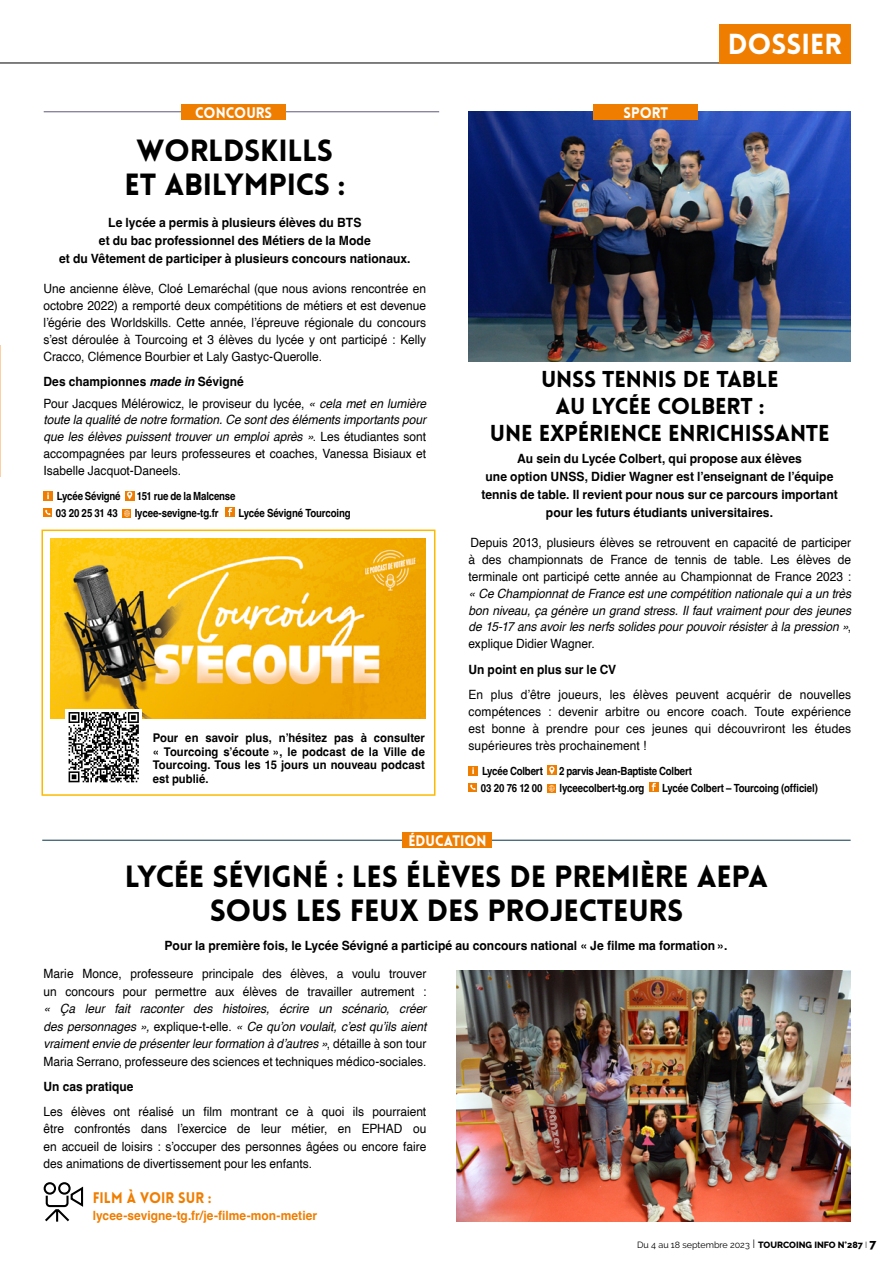
<style>
.page{position:relative;width:893px;height:1263px;background:#fff}
.page>*{position:absolute;margin:0;border:0;box-sizing:border-box;transform-origin:0 0}
.t1{font:900 30px/34.5px "Lovelo";letter-spacing:-.01em;color:#000;text-align:center}
.t2{font:900 28.35px "Lovelo";color:#fff}
.t3{font:900 22.5px/27px "Lovelo";letter-spacing:-.01em;color:#000;text-align:center}
.t4{font:900 15px "Lovelo";color:#fff;scale:.95 1}
.t5{font:900 15px "Lovelo";color:#ef7d00;scale:.95 1}
.t6{font:12.75px/17px "Helvetica";color:#000;text-align:justify;scale:.94 1}
.t7{font:italic 12.75px/17px "Helvetica";letter-spacing:-.005em;color:#000;text-align:justify;scale:.94 1}
.t8{font:700 12.75px/18px "Helvetica";letter-spacing:.005em;color:#000;text-align:center;scale:.95 1}
.t9{font:700 12.75px "Helvetica";letter-spacing:.005em;color:#ef7d00;scale:.94 1}
.t10{font:700 12.75px "Helvetica";letter-spacing:.005em;color:#000;scale:.94 1}
.t11{font:700 12px/13.5px "Helvetica";letter-spacing:.005em;color:#000;text-align:justify;scale:.94 1}
.t12{font:700 11.25px "Helvetica";letter-spacing:-.015em;color:#000;scale:.86 1}
.t13{font:9px "Raleway";color:#000}
.s1{font-weight:700}
.s2{font-weight:700;font-style:italic}
.s3{font-style:italic}
.s4{font-style:normal}
.s5{font-weight:300;font-size:12px}
.s6{font-weight:800}
.s7{font-weight:300}
.s8{font-weight:800;font-size:12px}
</style>
<div class="page">
<hr style="left:0;top:345px;width:1px;height:132px;background:#fcd0a4">
<hr style="left:0;top:63px;width:850px;height:1px;background:#000">
<div style="left:719px;top:24px;width:131px;height:39px;background:#ef7d00"></div>
<img style="left:457px;top:970px;width:394px;height:251px">
<img style="left:468px;top:112px;width:383px;height:250px">
<hr style="left:44px;top:112px;width:395px;height:1px;background:#5f567a">
<div style="left:43px;top:491px;width:10px;height:9px;background:#ef7d00"></div>
<svg style="left:47px;top:492px;width:2px;height:7px"></svg>
<div style="left:125px;top:491px;width:9px;height:9px;background:#ef7d00"></div>
<svg style="left:127px;top:491px;width:5px;height:8px"></svg>
<div style="left:43px;top:508px;width:9px;height:9px;background:#ef7d00"></div>
<svg style="left:45px;top:510px;width:6px;height:5px"></svg>
<div style="left:122px;top:509px;width:9px;height:9px;background:#ef7d00"></div>
<svg style="left:124px;top:510px;width:6px;height:7px"></svg>
<div style="left:225px;top:507px;width:10px;height:10px;background:#ef7d00"></div>
<svg style="left:228px;top:508px;width:4px;height:8px"></svg>
<div style="left:468px;top:766px;width:10px;height:9px;background:#ef7d00"></div>
<svg style="left:472px;top:767px;width:2px;height:7px"></svg>
<svg style="left:547px;top:766px;width:10px;height:9px"></svg>
<svg style="left:549px;top:766px;width:5px;height:8px"></svg>
<div style="left:468px;top:783px;width:9px;height:9px;background:#ef7d00"></div>
<svg style="left:470px;top:784px;width:6px;height:6px"></svg>
<svg style="left:547px;top:784px;width:9px;height:9px"></svg>
<svg style="left:549px;top:785px;width:6px;height:6px"></svg>
<div style="left:649px;top:782px;width:10px;height:10px;background:#ef7d00"></div>
<svg style="left:652px;top:783px;width:4px;height:8px"></svg>
<div style="left:181px;top:104px;width:105px;height:16px;background:#ef7d00"></div>
<div style="left:594px;top:104px;width:104px;height:16px;background:#ef7d00"></div>
<hr style="left:42px;top:840px;width:809px;height:1px;background:#05344a">
<div style="left:403px;top:832px;width:89px;height:16px;background:#ef7d00"></div>
<div style="left:42px;top:529px;width:393px;height:267px;border:2px solid #fbba00"></div>
<img style="left:51px;top:539px;width:374px;height:180px">
<div style="left:65px;top:709px;width:77px;height:76px;background:#fff"></div>
<svg style="left:68px;top:712px;width:71px;height:71px"></svg>
<svg style="left:43px;top:1182px;width:41px;height:40px"></svg>
<p class="t4" style="left:195px;top:103px;width:83px">CONCOURS</p>
<p class="t4" style="left:623px;top:103px;width:49px">SPORT</p>
<h1 class="t1" style="left:125px;top:133px;width:222px">WORLDSKILLS<br>ET ABILYMPICS :</h1>
<p class="t8" style="left:59px;top:215px;width:372px">Le lycée a permis à plusieurs élèves du BTS<br>et du bac professionnel des Métiers de la Mode<br>et du Vêtement de participer à plusieurs concours nationaux.</p>
<h2 class="t2" style="left:728px;top:26px;width:116px">DOSSIER</h2>
<p class="t6" style="left:43px;top:280px;width:409px">Une ancienne élève, Cloé Lemaréchal (que nous avions rencontrée en octobre 2022) a remporté deux compétitions de métiers et est devenue l’égérie des Worldskills. Cette année, l’épreuve régionale du concours s’est déroulée à Tourcoing et 3 élèves du lycée y ont participé : Kelly Cracco, Clémence Bourbier et Laly Gastyc-Querolle.</p>
<p class="t6" style="left:43px;top:372px;width:409px;line-height:21.1px"><span class="s1">Des championnes</span> <span class="s2">made in</span> <span class="s1">Sévigné<br></span>Pour Jacques Mélérowicz, le proviseur du lycée, <span class="s3">« cela met en lumière</span></p>
<p class="t7" style="left:43px;top:412px;width:409px">toute la qualité de notre formation. Ce sont des éléments importants pour que les élèves puissent trouver un emploi après »<span class="s4">. Les étudiantes sont accompagnées par leurs professeures et coaches, Vanessa Bisiaux et Isabelle Jacquot-Daneels.</span></p>
<p class="t12" style="left:57px;top:489px;width:76px">Lycée Sévigné</p>
<p class="t12" style="left:137px;top:489px;width:116px">151 rue de la Malcense</p>
<p class="t12" style="left:56px;top:506px;width:74px">03 20 25 31 43</p>
<p class="t12" style="left:135px;top:506px;width:99px">lycee-sevigne-tg.fr</p>
<p class="t12" style="left:238px;top:506px;width:132px">Lycée Sévigné Tourcoing</p>
<p class="t11" style="left:153px;top:732px;width:291px">Pour en savoir plus, n’hésitez pas à consulter « Tourcoing s’écoute », le podcast de la Ville de Tourcoing. Tous les 15 jours un nouveau podcast est publié.</p>
<h3 class="t3" style="left:490px;top:366px;width:341px">UNSS TENNIS DE TABLE<br>AU LYCÉE COLBERT :<br>UNE EXPÉRIENCE ENRICHISSANTE</h3>
<p class="t8" style="left:481px;top:451px;width:377px">Au sein du Lycée Colbert, qui propose aux élèves<br>une option UNSS, Didier Wagner est l’enseignant de l’équipe tennis de table. Il revient pour nous sur ce parcours important pour les futurs étudiants universitaires.</p>
<p class="t6" style="left:468px;top:534px;width:409px">Depuis 2013, plusieurs élèves se retrouvent en capacité de participer à des championnats de France de tennis de table. Les élèves de terminale ont participé cette année au Championnat de France 2023 :</p>
<p class="t7" style="left:468px;top:585px;width:409px">« Ce Championnat de France est une compétition nationale qui a un très bon niveau, ça génère un grand stress. Il faut vraiment pour des jeunes de 15-17 ans avoir les nerfs solides pour pouvoir résister à la pression »<span class="s4">, explique Didier Wagner.</span></p>
<p class="t10" style="left:468px;top:662px;width:159px">Un point en plus sur le CV</p>
<p class="t6" style="left:468px;top:687px;width:409px">En plus d’être joueurs, les élèves peuvent acquérir de nouvelles compétences : devenir arbitre ou encore coach. Toute expérience est bonne à prendre pour ces jeunes qui découvriront les études supérieures très prochainement !</p>
<p class="t12" style="left:482px;top:764px;width:72px">Lycée Colbert</p>
<p class="t12" style="left:559px;top:764px;width:156px">2 parvis Jean-Baptiste Colbert</p>
<p class="t12" style="left:481px;top:781px;width:73px">03 20 76 12 00</p>
<p class="t12" style="left:560px;top:781px;width:100px">lyceecolbert-tg.org</p>
<p class="t12" style="left:662px;top:781px;width:183px">Lycée Colbert – Tourcoing (officiel)</p>
<p class="t4" style="left:408px;top:831px;width:84px">ÉDUCATION</p>
<h1 class="t1" style="left:125px;top:859px;width:645px">LYCÉE SÉVIGNÉ : LES ÉLÈVES DE PREMIÈRE AEPA<br>SOUS LES FEUX DES PROJECTEURS</h1>
<p class="t8" style="left:165px;top:937px;width:594px">Pour la première fois, le Lycée Sévigné a participé au concours national « Je filme ma formation ».</p>
<p class="t6" style="left:44px;top:965px;width:409px;line-height:17.5px">Marie Monce, professeure principale des élèves, a voulu trouver un concours pour permettre aux élèves de travailler autrement :</p>
<p class="t7" style="left:44px;top:1000px;width:409px;line-height:17.5px">« Ça leur fait raconter des histoires, écrire un scénario, créer des personnages », <span class="s4">explique-t-elle.</span> « Ce qu’on voulait, c’est qu’ils aient vraiment envie de présenter leur formation à d’autres »<span class="s4">, détaille à son tour Maria Serrano, professeure des sciences et techniques médico-sociales.</span></p>
<p class="t10" style="left:44px;top:1078px;width:97px">Un cas pratique</p>
<p class="t6" style="left:44px;top:1103px;width:409px;line-height:17.5px">Les élèves ont réalisé un film montrant ce à quoi ils pourraient être confrontés dans l’exercice de leur métier, en EPHAD ou en accueil de loisirs : s’occuper des personnes âgées ou encore faire des animations de divertissement pour les enfants.</p>
<p class="t5" style="left:93px;top:1188px;width:126px">FILM À VOIR SUR :</p>
<p class="t9" style="left:93px;top:1207px;width:240px">lycee-sevigne-tg.fr/je-filme-mon-metier</p>
<p class="t13" style="left:637px;top:1239px;width:241px">Du 4 au 18 septembre 2023 <span class="s5">I</span> <span class="s6">TOURCOING INFO N°287</span> <span class="s7">I</span> <span class="s8">7</span></p>
</div>
